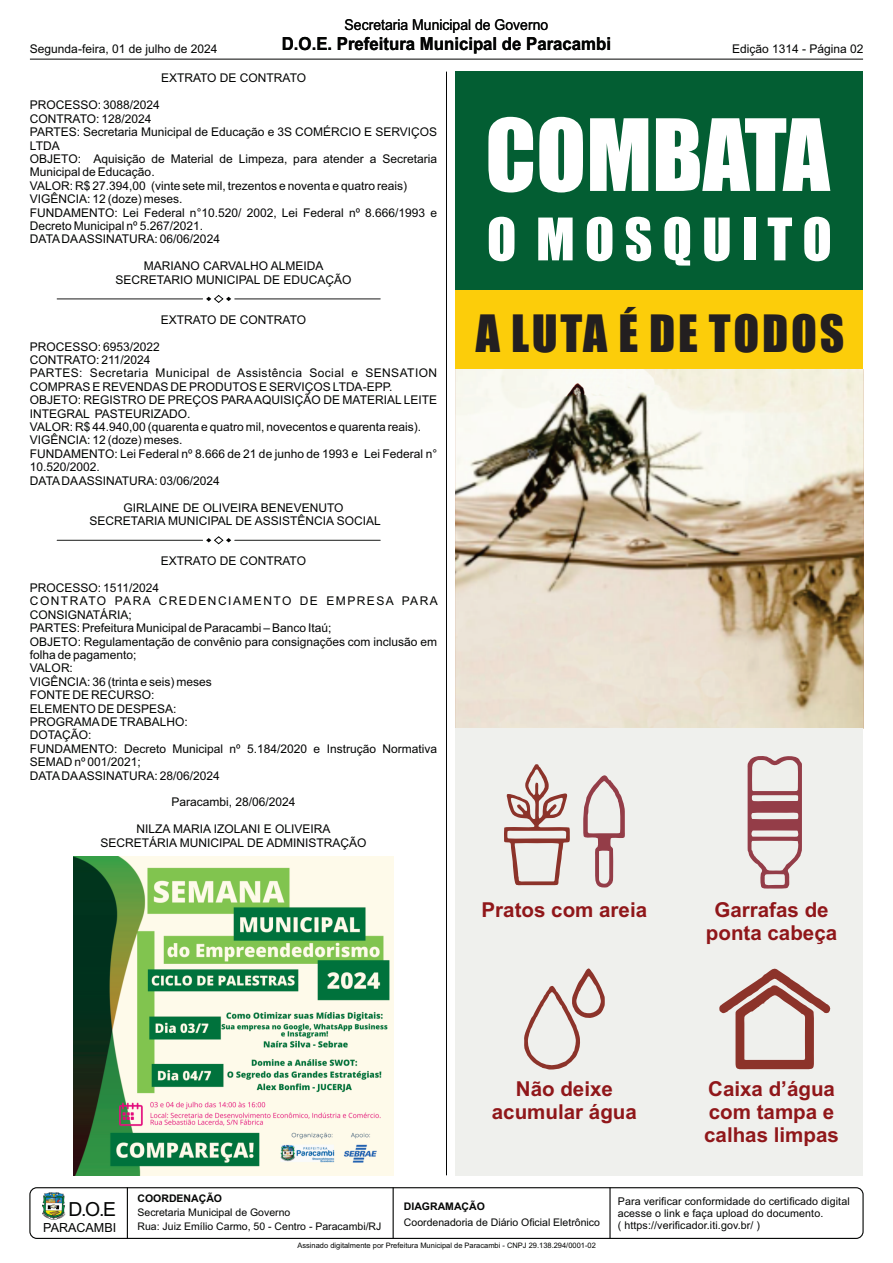
<style>
.page{position:relative;width:893px;height:1263px;background:#fff}
.page>*{position:absolute;margin:0;border:0;box-sizing:border-box;transform-origin:0 0}
.t1{font:91.8px "Impact";color:#fff}
.t2{font:54.15px "Impact";letter-spacing:.185em;color:#fff}
.t3{font:47.55px "Impact";letter-spacing:.055em;color:#231f20}
.t4{font:700 20.55px/23px "Arial";color:#90171a;text-align:center}
.t5{font:19.35px "Arial";color:#040504}
.t6{font:700 18px "Arial";color:#040504;scale:.93 1}
.t7{font:15px "Arial";color:#040504;scale:.93 1}
.t8{font:12.6px "Arial";color:#040504}
.t9{font:12px/13.4px "Arial";color:#040504}
.t10{font:10.65px/11.9px "Arial";letter-spacing:.01em;color:#040504}
.t11{font:10.5px/13.8px "Arial";color:#040504}
.t12{font:700 10.5px "Arial";color:#040504}
.t13{font:7.5px "Arial";color:#040504}
</style>
<div class="page">
<img style="left:42px;top:1192px;width:23px;height:28px">
<div style="left:29px;top:1187px;width:835px;height:52px;border:1px solid #040504;border-radius:7px"></div>
<hr style="left:609px;top:1187px;width:2px;height:52px;background:#040504">
<hr style="left:127px;top:1187px;width:1px;height:52px;background:#040504">
<hr style="left:393px;top:1187px;width:1px;height:52px;background:#040504">
<hr style="left:30px;top:59px;width:833px;height:1px;background:#040504">
<hr style="left:446px;top:72px;width:1px;height:1103px;background:#040504">
<img style="left:456px;top:369px;width:407px;height:359px">
<div style="left:456px;top:72px;width:407px;height:218px;background:#035e33"></div>
<div style="left:456px;top:728px;width:407px;height:447px;background:#eff0ed"></div>
<svg style="left:719px;top:968px;width:112px;height:102px"></svg>
<svg style="left:524px;top:968px;width:81px;height:102px"></svg>
<svg style="left:747px;top:756px;width:55px;height:133px"></svg>
<svg style="left:583px;top:775px;width:42px;height:113px"></svg>
<svg style="left:504px;top:764px;width:66px;height:122px"></svg>
<div style="left:456px;top:290px;width:407px;height:79px;background:#fccd0a"></div>
<img style="left:74px;top:856px;width:319px;height:319px">
<hr style="left:57px;top:540px;width:146px;height:1px;background:#040504">
<hr style="left:235px;top:540px;width:145px;height:1px;background:#040504">
<svg style="left:206px;top:536px;width:25px;height:9px"></svg>
<hr style="left:57px;top:298px;width:146px;height:1px;background:#040504">
<hr style="left:235px;top:298px;width:145px;height:1px;background:#040504">
<svg style="left:206px;top:294px;width:25px;height:9px"></svg>
<p class="t7" style="left:345px;top:19px;width:220px">Secretaria Municipal de Governo</p>
<p class="t9" style="left:30px;top:44px;width:189px">Segunda-feira, 01 de julho de 2024</p>
<h3 class="t6" style="left:282px;top:37px;width:355px">D.O.E. Prefeitura Municipal de Paracambi</h3>
<p class="t9" style="left:732px;top:43px;width:133px">Edição 1314 - Página 02</p>
<p class="t9" style="left:161px;top:73px;width:147px">EXTRATO DE CONTRATO</p>
<p class="t9" style="left:30px;top:99px;width:409px">PROCESSO: 3088/2024<br>CONTRATO: 128/2024<br>PARTES: Secretaria Municipal de Educação e 3S COMÉRCIO E SERVIÇOS LTDA<br>OBJETO: Aquisição de Material de Limpeza, para atender a Secretaria Municipal de Educação.<br>VALOR: R$ 27.394,00 (vinte sete mil, trezentos e noventa e quatro reais)<br>VIGÊNCIA: 12 (doze) meses.<br>FUNDAMENTO: Lei Federal n°10.520/ 2002, Lei Federal nº 8.666/1993 e Decreto Municipal nº 5.267/2021.<br>DATADAASSINATURA: 06/06/2024</p>
<p class="t9" style="left:116px;top:260px;width:237px;text-align:center">MARIANO CARVALHO ALMEIDA<br>SECRETARIO MUNICIPAL DE EDUCAÇÃO</p>
<p class="t9" style="left:161px;top:314px;width:147px">EXTRATO DE CONTRATO</p>
<p class="t9" style="left:30px;top:341px;width:409px">PROCESSO: 6953/2022<br>CONTRATO: 211/2024<br>PARTES: Secretaria Municipal de Assistência Social e SENSATION COMPRAS E REVENDAS DE PRODUTOS E SERVIÇOS LTDA-EPP.<br>OBJETO: REGISTRO DE PREÇOS PARAAQUISIÇÃO DE MATERIAL LEITE INTEGRAL PASTEURIZADO.<br>VALOR: R$ 44.940,00 (quarenta e quatro mil, novecentos e quarenta reais).<br>VIGÊNCIA: 12 (doze) meses.<br>FUNDAMENTO: Lei Federal nº 8.666 de 21 de junho de 1993 e Lei Federal n° 10.520/2002.<br>DATADAASSINATURA: 03/06/2024</p>
<p class="t9" style="left:90px;top:502px;width:293px;text-align:center">GIRLAINE DE OLIVEIRA BENEVENUTO<br>SECRETARIA MUNICIPAL DE ASSISTÊNCIA SOCIAL</p>
<p class="t9" style="left:161px;top:555px;width:147px">EXTRATO DE CONTRATO</p>
<p class="t9" style="left:30px;top:582px;width:409px">PROCESSO: 1511/2024<br>CONTRATO PARA CREDENCIAMENTO DE EMPRESA PARA<br>CONSIGNATÁRIA;<br>PARTES: Prefeitura Municipal de Paracambi – Banco Itaú;<br>OBJETO: Regulamentação de convênio para consignações com inclusão em folha de pagamento;<br>VALOR:<br>VIGÊNCIA: 36 (trinta e seis) meses<br>FONTE DE RECURSO:<br>ELEMENTO DE DESPESA:<br>PROGRAMADE TRABALHO:<br>DOTAÇÃO:<br>FUNDAMENTO: Decreto Municipal nº 5.184/2020 e Instrução Normativa<br>SEMAD nº 001/2021;<br>DATADAASSINATURA: 28/06/2024</p>
<p class="t9" style="left:171px;top:797px;width:126px">Paracambi, 28/06/2024</p>
<p class="t9" style="left:100px;top:823px;width:268px;text-align:center">NILZA MARIA IZOLANI E OLIVEIRA<br>SECRETÁRIA MUNICIPAL DE ADMINISTRAÇÃO</p>
<h1 class="t1" style="left:485px;top:118px;width:346px">COMBATA</h1>
<h2 class="t2" style="left:487px;top:218px;width:347px">O MOSQUITO</h2>
<h3 class="t3" style="left:476px;top:314px;width:370px">A LUTA É DE TODOS</h3>
<h3 class="t4" style="left:482px;top:900px;width:167px">Pratos com areia</h3>
<h3 class="t4" style="left:706px;top:900px;width:133px">Garrafas de ponta cabeça</h3>
<h3 class="t5" style="left:69px;top:1201px;width:49px">D.O.E</h3>
<p class="t8" style="left:43px;top:1222px;width:74px">PARACAMBI</p>
<p class="t12" style="left:137px;top:1195px;width:86px">COORDENAÇÃO</p>
<p class="t11" style="left:137px;top:1206px;width:245px">Secretaria Municipal de Governo<br>Rua: Juiz Emílio Carmo, 50 - Centro - Paracambi/RJ</p>
<h3 class="t4" style="left:492px;top:1079px;width:147px">Não deixe acumular água</h3>
<h3 class="t4" style="left:704px;top:1079px;width:136px;text-align:left">Caixa d’água com tampa e calhas limpas</h3>
<p class="t12" style="left:404px;top:1202px;width:83px">DIAGRAMAÇÃO</p>
<p class="t11" style="left:404px;top:1216px;width:198px">Coordenadoria de Diário Oficial Eletrônico</p>
<p class="t10" style="left:618px;top:1196px;width:233px">Para verificar conformidade do certificado digital acesse o link e faça upload do documento.<br>( https://verificador.iti.gov.br/ )</p>
<p class="t13" style="left:297px;top:1242px;width:300px">Assinado digitalmente por Prefeitura Municipal de Paracambi - CNPJ 29.138.294/0001-02</p>
</div>
